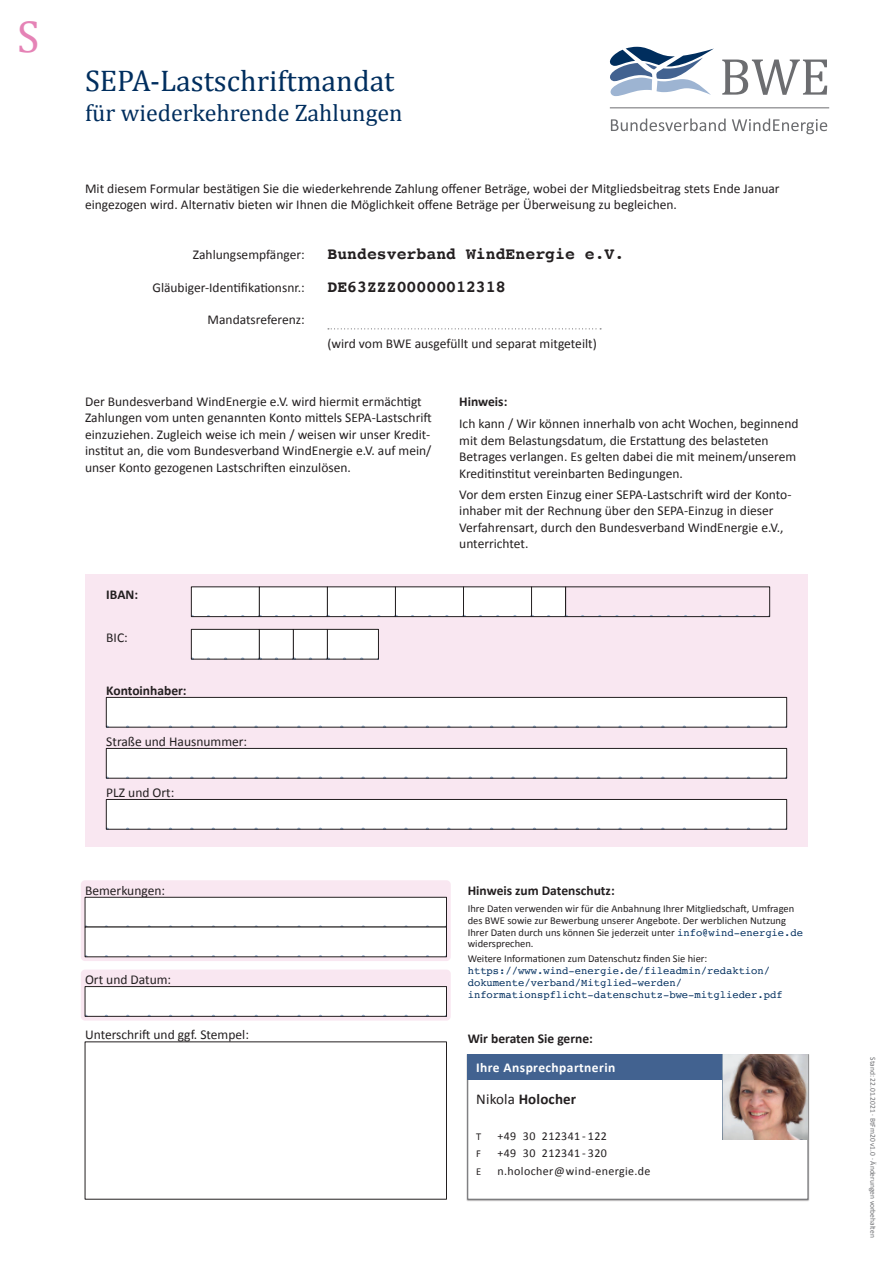
<style>
.page{position:relative;width:893px;height:1263px;background:#fff}
.page>*{position:absolute;margin:0;border:0;box-sizing:border-box;transform-origin:0 0}
.t1{font:45px "Cambria";color:#e583b6}
.t2{font:30px "Cambria";color:#002e5e}
.t3{font:24px "Cambria";color:#002e5e}
.t4{font:700 16.5px "Courier";color:#231f20}
.t5{font:700 15px "Calibri";letter-spacing:.01em;color:#231f20}
.t6{font:13.5px/16.5px "Calibri";color:#231f20}
.t7{font:700 13.5px "Calibri";color:#231f20}
.t8{font:700 13.5px "Calibri";letter-spacing:.03em;color:#fff}
.t9{font:12px "Calibri";letter-spacing:.03em;color:#231f20}
.t10{font:10.5px/11.6px "Calibri";color:#231f20}
.t11{font:10.5px/12px "Courier";color:#002e5e}
.t12{font:7.5px "Calibri";color:#6c6d70}
.s1{font-family:"Courier";color:#002e5e}
.s2{font-weight:400}
</style>
<div class="page">
<div style="left:85px;top:574px;width:723px;height:272px;background:#f9e7f1"></div>
<div style="left:83px;top:882px;width:366px;height:77px;background:#f9e7f1;border-radius:2px"></div>
<div style="left:81px;top:880px;width:370px;height:81px;border:4px solid #f9e7f1;border-radius:2px"></div>
<div style="left:85px;top:897px;width:361px;height:30px;background:#fff"></div>
<div style="left:85px;top:897px;width:362px;height:30px;border:1px solid #231f20"></div>
<div style="left:85px;top:927px;width:361px;height:30px;background:#fff"></div>
<div style="left:83px;top:972px;width:366px;height:46px;background:#f9e7f1;border-radius:2px"></div>
<div style="left:81px;top:969px;width:370px;height:51px;border:4px solid #f9e7f1;border-radius:2px"></div>
<div style="left:85px;top:986px;width:361px;height:30px;background:#fff"></div>
<div style="left:85px;top:986px;width:362px;height:30px;border:1px solid #231f20"></div>
<div style="left:106px;top:697px;width:681px;height:30px;background:#fff"></div>
<div style="left:106px;top:697px;width:681px;height:30px;border:1px solid #231f20"></div>
<div style="left:106px;top:748px;width:681px;height:30px;background:#fff"></div>
<div style="left:106px;top:748px;width:681px;height:30px;border:1px solid #231f20"></div>
<div style="left:106px;top:799px;width:681px;height:30px;background:#fff"></div>
<div style="left:106px;top:799px;width:681px;height:30px;border:1px solid #231f20"></div>
<div style="left:191px;top:629px;width:68px;height:30px;background:#fff"></div>
<div style="left:191px;top:629px;width:69px;height:30px;border:1px solid #231f20"></div>
<div style="left:259px;top:629px;width:34px;height:30px;background:#fff"></div>
<div style="left:259px;top:629px;width:35px;height:30px;border:1px solid #231f20"></div>
<div style="left:293px;top:629px;width:34px;height:30px;background:#fff"></div>
<svg style="left:276px;top:657px;width:17px;height:2px"></svg>
<div style="left:293px;top:629px;width:35px;height:30px;border:1px solid #231f20"></div>
<div style="left:327px;top:629px;width:51px;height:30px;background:#fff"></div>
<svg style="left:310px;top:657px;width:17px;height:2px"></svg>
<div style="left:327px;top:629px;width:52px;height:30px;border:1px solid #231f20"></div>
<div style="left:191px;top:587px;width:68px;height:30px;background:#fff"></div>
<div style="left:191px;top:587px;width:69px;height:30px;border:1px solid #231f20"></div>
<div style="left:259px;top:587px;width:68px;height:30px;background:#fff"></div>
<div style="left:259px;top:587px;width:69px;height:30px;border:1px solid #231f20"></div>
<div style="left:327px;top:587px;width:68px;height:30px;background:#fff"></div>
<div style="left:327px;top:587px;width:69px;height:30px;border:1px solid #231f20"></div>
<div style="left:395px;top:587px;width:68px;height:30px;background:#fff"></div>
<div style="left:395px;top:587px;width:69px;height:30px;border:1px solid #231f20"></div>
<div style="left:463px;top:587px;width:68px;height:30px;background:#fff"></div>
<div style="left:463px;top:587px;width:69px;height:30px;border:1px solid #231f20"></div>
<div style="left:531px;top:587px;width:35px;height:30px;background:#fff"></div>
<div style="left:531px;top:587px;width:35px;height:30px;border:1px solid #231f20"></div>
<svg style="left:549px;top:615px;width:16px;height:2px"></svg>
<div style="left:565px;top:587px;width:205px;height:30px;border:1px solid #231f20"></div>
<svg style="left:328px;top:328px;width:273px;height:1px"></svg>
<svg style="left:611px;top:118px;width:115px;height:13px"></svg>
<svg style="left:732px;top:118px;width:95px;height:16px"></svg>
<svg style="left:722px;top:60px;width:105px;height:35px"></svg>
<hr style="left:610px;top:107px;width:219px;height:1px;background:#6c6d70">
<svg style="left:610px;top:47px;width:104px;height:49px"></svg>
<div style="left:466px;top:1054px;width:343px;height:147px;background:#7c7c7e"></div>
<div style="left:468px;top:1054px;width:340px;height:145px;background:#fff"></div>
<div style="left:468px;top:1054px;width:340px;height:26px;background:#426290"></div>
<div style="left:721px;top:1054px;width:87px;height:87px;background:#002e5e;opacity:.75"></div>
<h1 class="t1" style="left:17px;top:10px;width:24px">S</h1>
<h2 class="t2" style="left:85px;top:63px;width:311px">SEPA-Lastschriftmandat</h2>
<h3 class="t3" style="left:85px;top:98px;width:319px">für wiederkehrende Zahlungen</h3>
<p class="t6" style="left:85px;top:180px;width:696px">Mit diesem Formular bestätigen Sie die wiederkehrende Zahlung offener Beträge, wobei der Mitgliedsbeitrag stets Ende Januar eingezogen wird. Alternativ bieten wir Ihnen die Möglichkeit offene Beträge per Überweisung zu begleichen.</p>
<p class="t6" style="left:193px;top:246px;width:113px">Zahlungsempfänger:</p>
<p class="t4" style="left:327px;top:241px;width:299px">Bundesverband WindEnergie e.V.</p>
<p class="t6" style="left:152px;top:279px;width:154px">Gläubiger-Identifikationsnr.:</p>
<p class="t4" style="left:327px;top:273px;width:180px">DE63ZZZ00000012318</p>
<p class="t6" style="left:208px;top:311px;width:99px">Mandatsreferenz:</p>
<p class="t6" style="left:327px;top:335px;width:271px">(wird vom BWE ausgefüllt und separat mitgeteilt)</p>
<p class="t6" style="left:85px;top:393px;width:348px">Der Bundesverband WindEnergie e.V. wird hiermit ermächtigt Zahlungen vom unten genannten Konto mittels SEPA-Lastschrift einzuziehen. Zugleich weise ich mein / weisen wir unser Kredit&shy;institut an, die vom Bundesverband WindEnergie e.V. auf mein/ unser Konto gezogenen Lastschriften einzulösen.</p>
<p class="t7" style="left:459px;top:392px;width:50px">Hinweis:</p>
<p class="t6" style="left:459px;top:416px;width:341px">Ich kann / Wir können innerhalb von acht Wochen, beginnend mit dem Belastungsdatum, die Erstattung des belasteten Betrages verlangen. Es gelten dabei die mit meinem/unserem Kreditinstitut vereinbarten Bedingungen.</p>
<p class="t6" style="left:459px;top:486px;width:333px">Vor dem ersten Einzug einer SEPA-Lastschrift wird der Konto&shy;inhaber mit der Rechnung über den SEPA-Einzug in dieser Verfahrensart, durch den Bundesverband WindEnergie e.V., unterrichtet.</p>
<p class="t7" style="left:106px;top:586px;width:33px">IBAN:</p>
<p class="t6" style="left:106px;top:629px;width:23px">BIC:</p>
<p class="t7" style="left:106px;top:682px;width:82px">Kontoinhaber:</p>
<p class="t6" style="left:106px;top:733px;width:142px">Straße und Hausnummer:</p>
<p class="t6" style="left:106px;top:784px;width:70px">PLZ und Ort:</p>
<p class="t6" style="left:85px;top:882px;width:82px">Bemerkungen:</p>
<p class="t6" style="left:85px;top:971px;width:88px">Ort und Datum:</p>
<p class="t6" style="left:85px;top:1026px;width:165px">Unterschrift und ggf. Stempel:</p>
<p class="t7" style="left:468px;top:881px;width:148px">Hinweis zum Datenschutz:</p>
<p class="t10" style="left:468px;top:903px;width:337px">Ihre Daten verwenden wir für die Anbahnung Ihrer Mitgliedschaft, Umfragen des BWE sowie zur Bewerbung unserer Angebote. Der werblichen Nutzung Ihrer Daten durch uns können Sie jederzeit unter <span class="s1">info@wind-energie.de </span>widersprechen.</p>
<p class="t10" style="left:468px;top:953px;width:241px">Weitere Informationen zum Datenschutz finden Sie hier:</p>
<p class="t11" style="left:468px;top:965px;width:317px">https://www.wind-energie.de/fileadmin/redaktion/ dokumente/verband/Mitglied-werden/ informationspflicht-datenschutz-bwe-mitglieder.pdf</p>
<p class="t7" style="left:468px;top:1030px;width:127px">Wir beraten Sie gerne:</p>
<p class="t8" style="left:476px;top:1058px;width:141px">Ihre Ansprechpartnerin</p>
<p class="t12" style="left:877px;top:1057px;width:182px;rotate:90deg">Stand: 22.01.2021 · BtFm20 v1.0 · Änderungen vorbehalten</p>
<p class="t5" style="left:476px;top:1089px;width:101px"><span class="s2">Nikola</span> Holocher</p>
<p class="t10" style="left:476px;top:1131px;width:7px">T</p>
<p class="t9" style="left:497px;top:1129px;width:111px">+49 30 212341 - 122</p>
<p class="t10" style="left:476px;top:1148px;width:6px">F</p>
<p class="t9" style="left:497px;top:1146px;width:111px">+49 30 212341 - 320</p>
<p class="t10" style="left:476px;top:1165px;width:7px">E</p>
<p class="t9" style="left:497px;top:1163px;width:155px">n.holocher@wind-energie.de</p>
</div>
